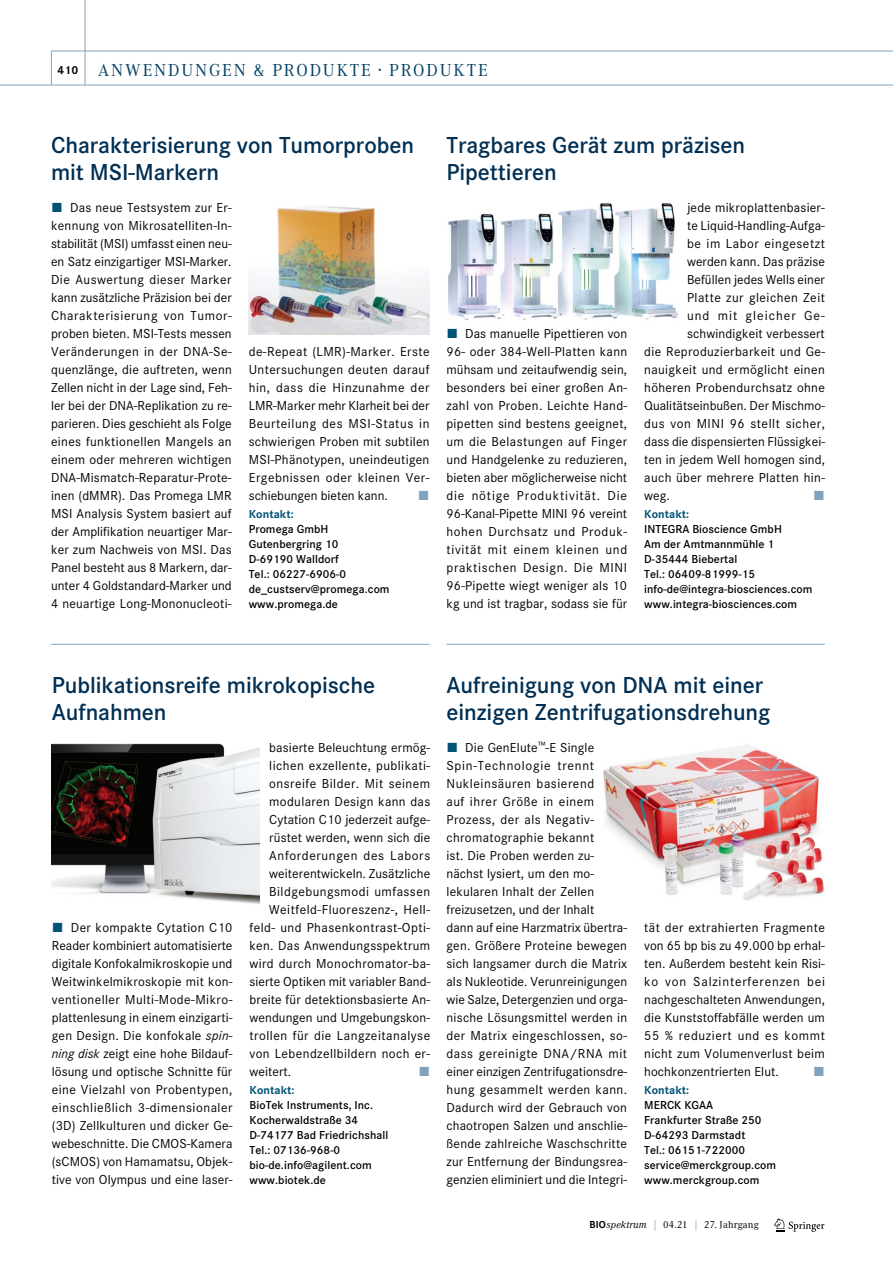
<style>
.page{position:relative;width:893px;height:1263px;background:#fff}
.page>*{position:absolute;margin:0;border:0;box-sizing:border-box;transform-origin:0 0}
.t1{font:600 24px/27px "Corporate S";letter-spacing:-.005em;color:#002f53}
.t2{font:18px "Corporate A";letter-spacing:.1em;color:#004064}
.t3{font:13.5px/18px "Corporate S";letter-spacing:.015em;color:#000;text-align:justify}
.t4{font:13.5px "Corporate S";letter-spacing:.035em;color:#000}
.t5{font:13.5px "Corporate S";letter-spacing:.04em;color:#000}
.t6{font:13.5px "Corporate S";letter-spacing:.045em;color:#000}
.t7{font:13.5px "Corporate S";letter-spacing:.075em;color:#000}
.t8{font:13.5px "The Sans Expert";color:#81a2bc}
.t9{font:600 12px/15px "Corporate S";letter-spacing:.005em;color:#000}
.t10{font:700 12px "Corporate S";letter-spacing:.005em;color:#005276}
.t11{font:10.5px "Corporate A";letter-spacing:.015em;color:#000}
.s1{font-family:"Corporate S";font-weight:700;font-size:12px;color:#000}
.s2{font-family:"The Sans Expert";color:#005276}
.s3{font-style:italic}
.s4{font-family:"Corporate S";font-weight:700}
.s5{color:#628caa}
</style>
<div class="page">
<hr style="left:0;top:85px;width:893px;height:1px;background:#81a2bc">
<hr style="left:51px;top:51px;width:842px;height:1px;background:#81a2bc">
<hr style="left:85px;top:0;width:1px;height:85px;background:#81a2bc">
<hr style="left:51px;top:51px;width:1px;height:34px;background:#81a2bc">
<svg style="left:774px;top:1218px;width:50px;height:14px"></svg>
<img style="left:249px;top:206px;width:180px;height:129px">
<img style="left:448px;top:203px;width:230px;height:117px">
<img style="left:52px;top:743px;width:208px;height:161px">
<img style="left:603px;top:744px;width:222px;height:157px">
<hr style="left:51px;top:644px;width:378px;height:1px;background:#81a2bc">
<hr style="left:446px;top:644px;width:379px;height:1px;background:#81a2bc">
<h2 class="t2" style="left:58px;top:60px;width:432px"><span class="s1">410</span> ANWENDUNGEN &amp; PRODUKTE · PRODUKTE</h2>
<h1 class="t1" style="left:51px;top:132px;width:364px">Charakterisierung von Tumorproben mit MSI-Markern</h1>
<p class="t3" style="left:51px;top:199px;width:182px"><span class="s2">ó</span> Das neue Testsystem zur Er&shy;kennung von Mikrosatelliten-In&shy;stabilität (MSI) umfasst einen neu&shy;en Satz einzigartiger MSI-Marker.<br>Die Auswertung dieser Marker kann zusätzliche Präzision bei der Charakterisierung von Tumor&shy;proben bieten. MSI-Tests messen Veränderungen in der DNA-Se&shy;quenzlänge, die auftreten, wenn Zellen nicht in der Lage sind, Feh&shy;ler bei der DNA-Replikation zu re&shy;parieren. Dies geschieht als Folge eines funktionellen Mangels an einem oder mehreren wichtigen DNA-Mismatch-Reparatur-Prote&shy;inen (dMMR). Das Promega LMR MSI Analysis System basiert auf der Amplifikation neuartiger Mar&shy;ker zum Nachweis von MSI. Das Panel besteht aus 8 Markern, dar&shy;unter 4 Goldstandard-Marker und 4 neuartige Long-Mononucleoti-</p>
<p class="t3" style="left:249px;top:343px;width:182px">de-Repeat (LMR)-Marker. Erste Untersuchungen deuten darauf hin, dass die Hinzunahme der LMR-Marker mehr Klarheit bei der Beurteilung des MSI-Status in schwierigen Proben mit subtilen MSI-Phänotypen, uneindeutigen Ergebnissen oder kleinen Ver&shy;schiebungen bieten kann.</p>
<p class="t8" style="left:418px;top:484px;width:13px">ó</p>
<p class="t10" style="left:249px;top:507px;width:47px">Kontakt:</p>
<p class="t9" style="left:249px;top:522px;width:142px">Promega GmbH<br>Gutenbergring 10<br>D-69190 Walldorf<br>Tel.: 06227-6906-0 de_custserv@promega.com www.promega.de</p>
<h1 class="t1" style="left:446px;top:132px;width:300px">Tragbares Gerät zum präzisen<br>Pipettieren</h1>
<p class="t3" style="left:446px;top:325px;width:182px"><span class="s2">ó</span> Das manuelle Pipettieren von 96- oder 384-Well-Platten kann mühsam und zeitaufwendig sein, besonders bei einer großen An&shy;zahl von Proben. Leichte Hand&shy;pipetten sind bestens geeignet, um die Belastungen auf Finger und Handgelenke zu reduzieren, bieten aber möglicherweise nicht die nötige Produktivität. Die 96-Kanal-Pipette MINI 96 vereint hohen Durchsatz und Produk&shy;tivität mit einem kleinen und praktischen Design. Die MINI 96-Pipette wiegt weniger als 10 kg und ist tragbar, sodass sie für</p>
<p class="t3" style="left:687px;top:199px;width:139px">jede mikroplattenbasier-</p>
<p class="t3" style="left:687px;top:217px;width:139px">te Liquid-Handling-Aufga-</p>
<p class="t5" style="left:687px;top:236px;width:139px">be im Labor eingesetzt</p>
<p class="t3" style="left:687px;top:253px;width:139px">werden kann. Das präzise</p>
<p class="t3" style="left:687px;top:271px;width:139px">Befüllen jedes Wells einer</p>
<p class="t4" style="left:687px;top:290px;width:139px">Platte zur gleichen Zeit</p>
<p class="t7" style="left:687px;top:308px;width:139px">und mit gleicher Ge-</p>
<p class="t3" style="left:687px;top:325px;width:139px">schwindigkeit verbessert</p>
<p class="t3" style="left:644px;top:343px;width:182px">die Reproduzierbarkeit und Ge-</p>
<p class="t3" style="left:644px;top:361px;width:182px">nauigkeit und ermöglicht einen</p>
<p class="t3" style="left:644px;top:379px;width:182px">höheren Probendurchsatz ohne</p>
<p class="t3" style="left:644px;top:397px;width:182px">Qualitätseinbußen. Der Mischmo-</p>
<p class="t5" style="left:644px;top:416px;width:182px">dus von MINI 96 stellt sicher,</p>
<p class="t3" style="left:644px;top:433px;width:182px">dass die dispensierten Flüssigkei-</p>
<p class="t3" style="left:644px;top:451px;width:182px">ten in jedem Well homogen sind,</p>
<p class="t3" style="left:644px;top:469px;width:182px">auch über mehrere Platten hin-</p>
<p class="t3" style="left:644px;top:487px;width:27px">weg.</p>
<p class="t8" style="left:813px;top:484px;width:13px">ó</p>
<p class="t10" style="left:644px;top:507px;width:47px">Kontakt:</p>
<p class="t9" style="left:644px;top:522px;width:170px">INTEGRA Bioscience GmbH<br>Am der Amtmannmühle 1<br>D-35444 Biebertal<br>Tel.: 06409-81999-15 info-de@integra-biosciences.com www.integra-biosciences.com</p>
<h1 class="t1" style="left:52px;top:672px;width:325px">Publikationsreife mikrokopische<br>Aufnahmen</h1>
<p class="t3" style="left:52px;top:919px;width:182px"><span class="s2">ó</span> Der kompakte Cytation C10<br>Reader kombiniert automatisierte digitale Konfokalmikroskopie und Weitwinkelmikroskopie mit kon&shy;ventioneller Multi-Mode-Mikro&shy;plattenlesung in einem einzigarti&shy;gen Design. Die konfokale <span class="s3">spin&shy;ning disk</span> zeigt eine hohe Bildauf&shy;lösung und optische Schnitte für eine Vielzahl von Probentypen, einschließlich 3-dimensionaler (3D) Zellkulturen und dicker Ge&shy;webeschnitte. Die CMOS-Kamera (sCMOS) von Hamamatsu, Objek&shy;tive von Olympus und eine laser-</p>
<p class="t3" style="left:269px;top:739px;width:162px">basierte Beleuchtung ermög-</p>
<p class="t3" style="left:269px;top:757px;width:162px">lichen exzellente, publikati-</p>
<p class="t4" style="left:269px;top:776px;width:162px">onsreife Bilder. Mit seinem</p>
<p class="t3" style="left:269px;top:793px;width:162px">modularen Design kann das</p>
<p class="t3" style="left:269px;top:811px;width:162px">Cytation C10 jederzeit aufge-</p>
<p class="t3" style="left:269px;top:829px;width:162px">rüstet werden, wenn sich die</p>
<p class="t6" style="left:269px;top:848px;width:162px">Anforderungen des Labors</p>
<p class="t3" style="left:269px;top:865px;width:162px">weiterentwickeln. Zusätzliche</p>
<p class="t4" style="left:269px;top:884px;width:162px">Bildgebungsmodi umfassen</p>
<p class="t4" style="left:269px;top:902px;width:162px">Weitfeld-Fluoreszenz-, Hell-</p>
<p class="t3" style="left:249px;top:919px;width:182px">feld- und Phasenkontrast-Opti-</p>
<p class="t3" style="left:249px;top:937px;width:182px">ken. Das Anwendungsspektrum</p>
<p class="t3" style="left:249px;top:955px;width:182px">wird durch Monochromator-ba-</p>
<p class="t3" style="left:249px;top:973px;width:182px">sierte Optiken mit variabler Band-</p>
<p class="t3" style="left:249px;top:991px;width:182px">breite für detektionsbasierte An-</p>
<p class="t3" style="left:249px;top:1009px;width:182px">wendungen und Umgebungskon-</p>
<p class="t4" style="left:249px;top:1028px;width:182px">trollen für die Langzeitanalyse</p>
<p class="t3" style="left:249px;top:1045px;width:182px">von Lebendzellbildern noch er-</p>
<p class="t3" style="left:249px;top:1063px;width:43px">weitert.</p>
<p class="t8" style="left:418px;top:1060px;width:13px">ó</p>
<p class="t10" style="left:249px;top:1083px;width:47px">Kontakt:</p>
<p class="t9" style="left:249px;top:1098px;width:140px">BioTek Instruments, Inc.<br>Kocherwaldstraße 34<br>D-74177 Bad Friedrichshall<br>Tel.: 07136-968-0 bio-de.info@agilent.com www.biotek.de</p>
<h1 class="t1" style="left:446px;top:672px;width:325px">Aufreinigung von DNA mit einer einzigen Zentrifugationsdrehung</h1>
<p class="t3" style="left:446px;top:739px;width:182px;text-align:left"><span class="s2">ó</span> Die GenElute<sup>™</sup>-E Single<br>Spin-Technologie trennt<br>Nukleinsäuren basierend<br>auf ihrer Größe in einem<br>Prozess, der als Negativ&shy;chromatographie bekannt<br>ist. Die Proben werden zu&shy;nächst lysiert, um den mo&shy;lekularen Inhalt der Zellen freizusetzen, und der Inhalt<br>dann auf eine Harzmatrix übertra&shy;gen. Größere Proteine bewegen sich langsamer durch die Matrix als Nukleotide. Verunreinigungen wie Salze, Detergenzien und orga&shy;nische Lösungsmittel werden in der Matrix eingeschlossen, so&shy;dass gereinigte DNA/RNA mit einer einzigen Zentrifugationsdre&shy;hung gesammelt werden kann.<br>Dadurch wird der Gebrauch von chaotropen Salzen und anschlie&shy;ßende zahlreiche Waschschritte zur Entfernung der Bindungsrea&shy;genzien eliminiert und die Integri-</p>
<p class="t3" style="left:644px;top:919px;width:182px">tät der extrahierten Fragmente von 65 bp bis zu 49.000 bp erhal&shy;ten. Außerdem besteht kein Risi&shy;ko von Salzinterferenzen bei nachgeschalteten Anwendungen, die Kunststoffabfälle werden um 55 % reduziert und es kommt nicht zum Volumenverlust beim hochkonzentrierten Elut.</p>
<p class="t8" style="left:813px;top:1060px;width:13px">ó</p>
<p class="t10" style="left:644px;top:1083px;width:47px">Kontakt:</p>
<p class="t9" style="left:644px;top:1098px;width:133px">MERCK KGAA<br>Frankfurter Straße 250<br>D-64293 Darmstadt<br>Tel.: 06151-722000 service@merckgroup.com www.merckgroup.com</p>
<p class="t11" style="left:589px;top:1219px;width:171px"><span class="s4">BIO</span><span class="s3">spektrum</span> <span class="s5">|</span> 04.21 <span class="s5">|</span> 27. Jahrgang</p>
</div>
